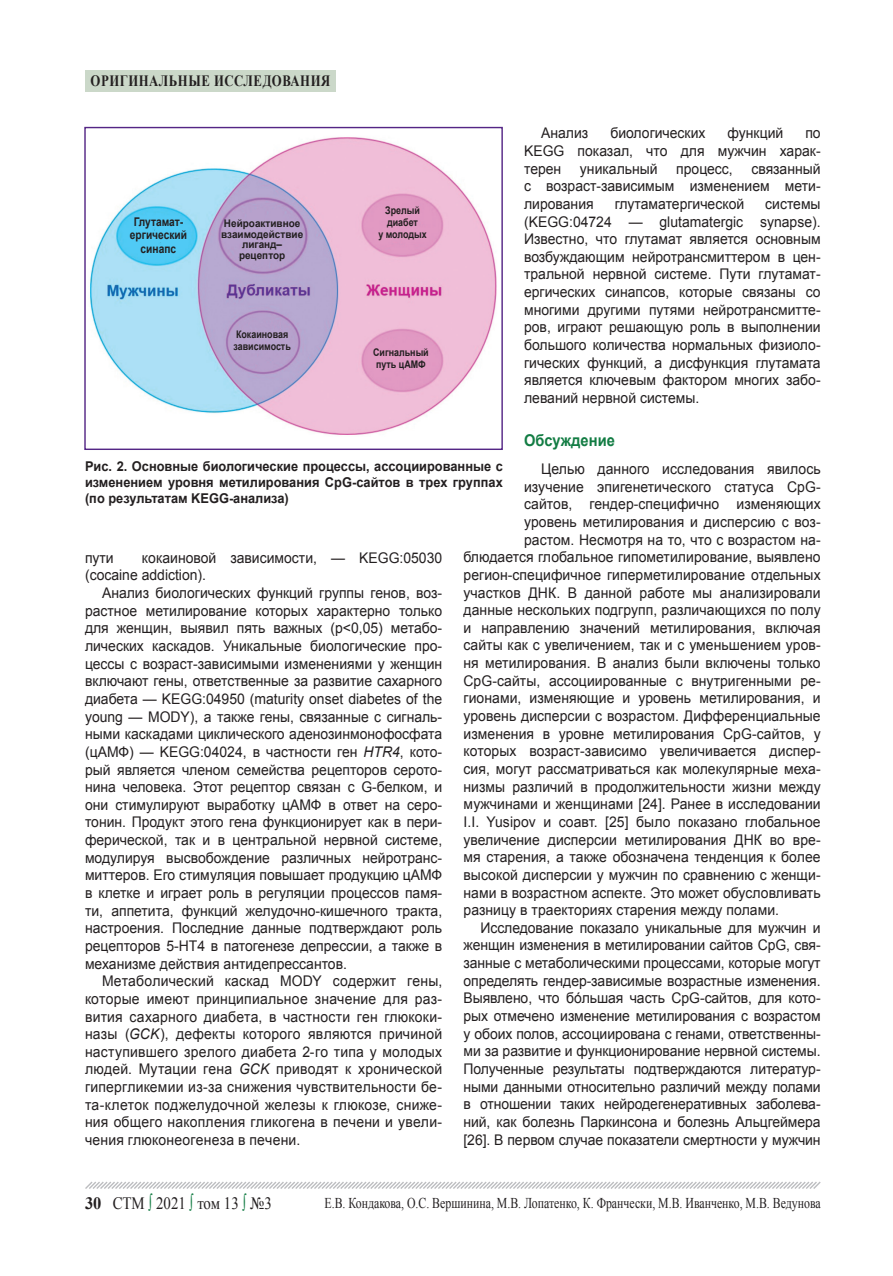
<style>
.page{position:relative;width:893px;height:1276px;background:#fff}
.page>*{position:absolute;margin:0;border:0;box-sizing:border-box;transform-origin:0 0}
.t1{font:17.4px "Times New Roman";color:#231f20;scale:.86 1}
.Jzag__зеленый{font:700 16.2px "Arial";color:#127c43;scale:.9 1}
.t2{font:700 15.75px "Times New Roman";letter-spacing:.04em;color:#231f20;scale:.81 1}
.Колонтитул{font:15px "Times New Roman";color:#231f20;scale:.79 1}
.Основной_текст{font:14.7px/17.7px "Arial";letter-spacing:.005em;color:#231f20;text-align:justify;scale:.95 1}
.Подрис_подпись{font:700 13.5px/16.2px "Arial";color:#231f20;text-align:justify;scale:.95 1}
.Jdiagr{font:700 12px/13.5px "Arial";color:#231f20;text-align:center;scale:.85 1}
.Jdiagr-2{font:700 10.5px/12px "Arial";color:#231f20;scale:.85 1}
.Jdiagr-3{font:700 10.5px/10.5px "Arial";color:#231f20;text-align:center;scale:.95 1}
.s1{font-style:italic}
.s2{font-weight:700}
.s3{color:#127c43}
</style>
<div class="page">
<svg style="left:85px;top:1181px;width:736px;height:8px"></svg>
<div style="left:85px;top:70px;width:251px;height:21px;background:#cbd8c9"></div>
<img style="left:90px;top:137px;width:407px;height:298px">
<div style="left:84px;top:127px;width:419px;height:323px;border:1px solid #542685"></div>
<p class="t2" style="left:87px;top:70px;width:158px">БИОТЕХНОЛОГИИ</p>
<p class="t2" style="left:91px;top:70px;width:297px">ОРИГИНАЛЬНЫЕ ИССЛЕДОВАНИЯ</p>
<p class="Основной_текст" style="left:541px;top:124px;width:51px">Анализ</p>
<p class="Основной_текст" style="left:610px;top:124px;width:102px">биологических</p>
<p class="Основной_текст" style="left:728px;top:124px;width:60px">функций</p>
<p class="Основной_текст" style="left:524px;top:124px;width:314px;text-indent:281px">по KEGG показал, что для мужчин харак&shy;терен</p>
<p class="Основной_текст" style="left:524px;top:160px;width:314px;text-indent:227px">связанный с возраст-зависимым изменением мети&shy;лирования</p>
<p class="Основной_текст" style="left:580px;top:160px;width:83px">уникальный</p>
<p class="Основной_текст" style="left:676px;top:160px;width:61px">процесс,</p>
<p class="Основной_текст" style="left:615px;top:195px;width:138px">глутаматергической</p>
<p class="Основной_текст" style="left:524px;top:195px;width:314px;text-indent:241px">системы (KEGG:04724 — glutamatergic synapse).<br>Известно, что глутамат является основным возбуждающим нейротрансмиттером в цен&shy;тральной нервной системе. Пути глутамат&shy;ергических синапсов, которые связаны со многими другими путями нейротрансмитте&shy;ров, играют решающую роль в выполнении большого количества нормальных физиоло&shy;гических функций, а дисфункция глутамата является ключевым фактором многих забо&shy;леваний нервной системы.</p>
<p class="Jzag__зеленый" style="left:524px;top:430px;width:102px">Обсуждение</p>
<p class="Основной_текст" style="left:541px;top:460px;width:296px">Целью данного исследования явилось</p>
<p class="Основной_текст" style="left:524px;top:478px;width:314px">изучение эпигенетического статуса CpG-</p>
<p class="Основной_текст" style="left:524px;top:495px;width:314px">сайтов, гендер-специфично изменяющих</p>
<p class="Основной_текст" style="left:524px;top:513px;width:314px">уровень метилирования и дисперсию с воз-</p>
<p class="Основной_текст" style="left:524px;top:531px;width:314px">растом. Несмотря на то, что с возрастом на-</p>
<p class="Основной_текст" style="left:463px;top:548px;width:377px">блюдается глобальное гипометилирование, выявлено</p>
<p class="Основной_текст" style="left:463px;top:566px;width:377px">регион-специфичное гиперметилирование отдельных</p>
<p class="Основной_текст" style="left:463px;top:583px;width:377px">участков ДНК. В данной работе мы анализировали</p>
<p class="Основной_текст" style="left:463px;top:601px;width:377px">данные нескольких подгрупп, различающихся по полу</p>
<p class="Основной_текст" style="left:463px;top:619px;width:377px">и направлению значений метилирования, включая</p>
<p class="Основной_текст" style="left:463px;top:636px;width:377px">сайты как с увеличением, так и с уменьшением уров-</p>
<p class="Основной_текст" style="left:463px;top:654px;width:377px">ня метилирования. В анализ были включены только</p>
<p class="Основной_текст" style="left:463px;top:672px;width:377px">CpG-сайты, ассоциированные с внутригенными ре-</p>
<p class="Основной_текст" style="left:463px;top:689px;width:377px">гионами, изменяющие и уровень метилирования, и</p>
<p class="Основной_текст" style="left:463px;top:707px;width:377px">уровень дисперсии с возрастом. Дифференциальные</p>
<p class="Основной_текст" style="left:463px;top:725px;width:377px">изменения в уровне метилирования СрG-сайтов, у</p>
<p class="Основной_текст" style="left:463px;top:742px;width:377px">которых возраст-зависимо увеличивается диспер-</p>
<p class="Основной_текст" style="left:463px;top:760px;width:377px">сия, могут рассматриваться как молекулярные меха-</p>
<p class="Основной_текст" style="left:463px;top:778px;width:377px">низмы различий в продолжительности жизни между</p>
<p class="Основной_текст" style="left:463px;top:795px;width:377px">мужчинами и женщинами [24]. Ранее в исследовании</p>
<p class="Основной_текст" style="left:463px;top:813px;width:377px">I.I. Yusipov и соавт. [25] было показано глобальное</p>
<p class="Основной_текст" style="left:463px;top:830px;width:377px">увеличение дисперсии метилирования ДНК во вре-</p>
<p class="Основной_текст" style="left:463px;top:848px;width:377px">мя старения, а также обозначена тенденция к более</p>
<p class="Основной_текст" style="left:463px;top:866px;width:377px">высокой дисперсии у мужчин по сравнению с женщи-</p>
<p class="Основной_текст" style="left:463px;top:883px;width:377px">нами в возрастном аспекте. Это может обусловливать</p>
<p class="Основной_текст" style="left:463px;top:901px;width:334px">разницу в траекториях старения между полами.</p>
<p class="Основной_текст" style="left:463px;top:919px;width:377px;text-indent:17px">Исследование показало уникальные для мужчин и женщин изменения в метилировании сайтов CpG, свя&shy;занные с метаболическими процессами, которые могут определять гендер-зависимые возрастные изменения.<br>Выявлено, что бóльшая часть CpG-сайтов, для кото&shy;рых отмечено изменение метилирования с возрастом у обоих полов, ассоциирована с генами, ответственны&shy;ми за развитие и функционирование нервной системы.<br>Полученные результаты подтверждаются литератур&shy;ными данными относительно различий между полами в отношении таких нейродегенеративных заболева&shy;ний, как болезнь Паркинсона и болезнь Альцгеймера [26]. В первом случае показатели смертности у мужчин</p>
<p class="Jdiagr-2" style="left:378px;top:204px;width:58px;text-align:center">Зрелый диабет<br>у молодых</p>
<p class="Jdiagr" style="left:130px;top:215px;width:69px">Глутамат&shy;ергический синапс</p>
<p class="Jdiagr-3" style="left:221px;top:219px;width:88px">Нейроактивное взаимодействие лиганд– рецептор</p>
<p class="Jdiagr-2" style="left:233px;top:328px;width:69px">Кокаиновая зависимость</p>
<p class="Jdiagr-2" style="left:373px;top:347px;width:67px">Сигнальный путь цАМФ</p>
<p class="Подрис_подпись" style="left:85px;top:458px;width:441px">Рис. 2. Основные биологические процессы, ассоциированные с изменением уровня метилирования CpG-сайтов в трех группах (по результатам KEGG-анализа)</p>
<p class="Основной_текст" style="left:85px;top:549px;width:377px;text-indent:57px">кокаиновой зависимости, — KEGG:05030 (cocaine addiction).</p>
<p class="Основной_текст" style="left:85px;top:584px;width:377px;text-indent:17px">Анализ биологических функций группы генов, воз&shy;растное метилирование которых характерно только для женщин, выявил пять важных (p˂0,05) метабо&shy;лических каскадов. Уникальные биологические про&shy;цессы с возраст-зависимыми изменениями у женщин включают гены, ответственные за развитие сахарного диабета — KEGG:04950 (maturity onset diabetes of the young — MODY), а также гены, связанные с сигналь&shy;ными каскадами циклического аденозинмонофосфата (цАМФ) — KEGG:04024, в частности ген <span class="s1">HTR4</span>, кото&shy;рый является членом семейства рецепторов серото&shy;нина человека. Этот рецептор связан с G-белком, и они стимулируют выработку цАМФ в ответ на серо&shy;тонин. Продукт этого гена функционирует как в пери&shy;ферической, так и в центральной нервной системе, модулируя высвобождение различных нейротранс&shy;миттеров. Его стимуляция повышает продукцию цАМФ в клетке и играет роль в регуляции процессов памя&shy;ти, аппетита, функций желудочно-кишечного тракта, настроения. Последние данные подтверждают роль рецепторов 5-HT4 в патогенезе депрессии, а также в механизме действия антидепрессантов.</p>
<p class="Основной_текст" style="left:85px;top:972px;width:377px;text-indent:17px">Метаболический каскад MODY содержит гены, которые имеют принципиальное значение для раз&shy;вития сахарного диабета, в частности ген глюкоки&shy;назы (<span class="s1">GCK</span>), дефекты которого являются причиной наступившего зрелого диабета 2-го типа у молодых людей. Мутации гена <span class="s1">GCK</span> приводят к хронической гипергликемии из-за снижения чувствительности бе&shy;та-клеток поджелудочной железы к глюкозе, сниже&shy;ния общего накопления гликогена в печени и увели&shy;чения глюконеогенеза в печени.</p>
<p class="Основной_текст" style="left:85px;top:549px;width:32px">пути</p>
<p class="t1" style="left:85px;top:1191px;width:219px"><span class="s2">30</span> СТМ <span class="s3">∫</span> 2021 <span class="s3">∫</span> том 13 <span class="s3">∫</span> №3</p>
<p class="Колонтитул" style="left:325px;top:1192px;width:629px">Е.В. Кондакова, О.C. Вершинина, М.В. Лопатенко, К. Франчески, М.В. Иванченко, М.В. Ведунова</p>
</div>
